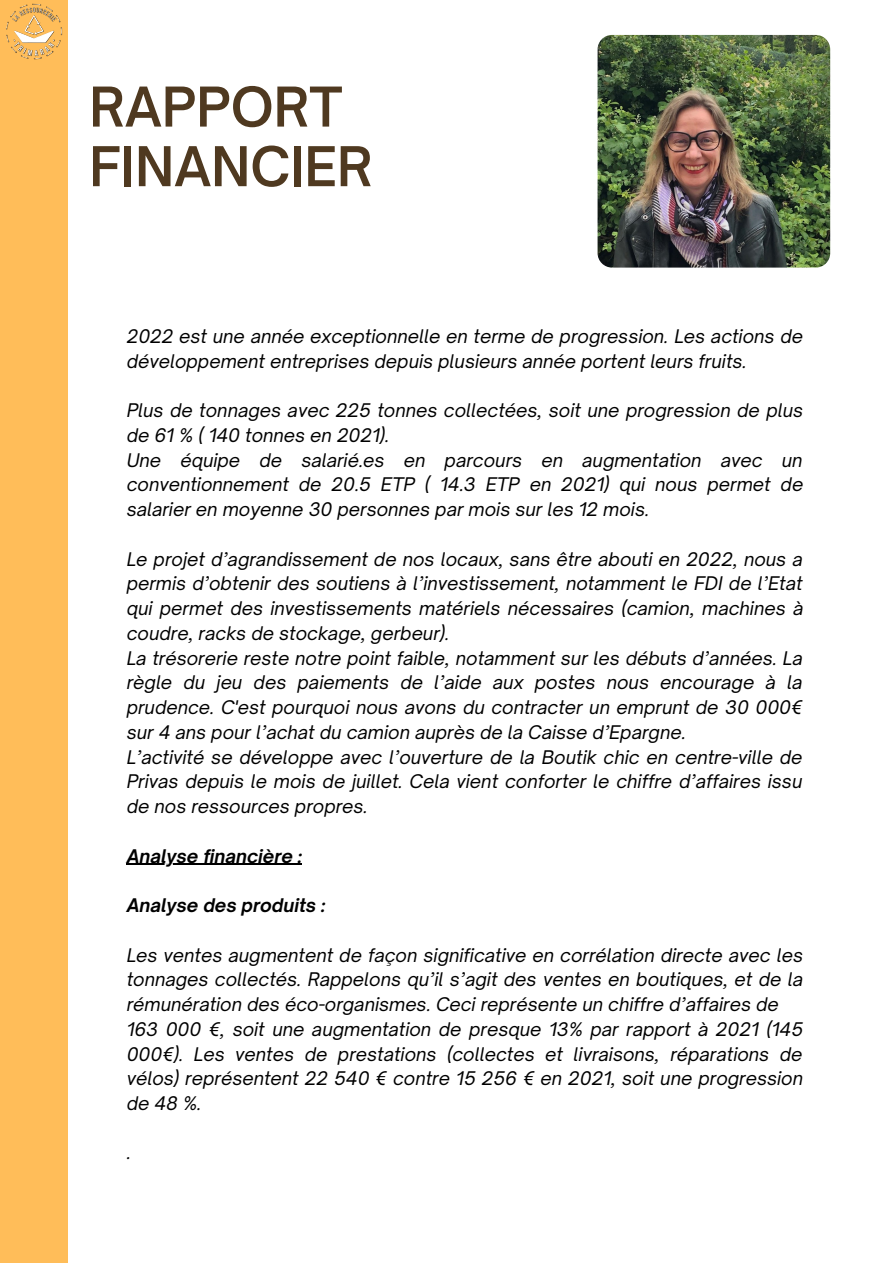
<style>
.page{position:relative;width:893px;height:1264px;background:#fff}
.page>*{position:absolute;margin:0;border:0;box-sizing:border-box;transform-origin:0 0}
.t1{font:600 52.5px/59.6px "Open Sauce One";color:#4f3920}
.t2{font:italic 18px/24.8px "Open Sauce One";color:#000;text-align:justify}
.t3{font:italic 700 18px "Open Sauce One";color:#000}
</style>
<div class="page">
<div style="left:0;top:0;width:67px;height:1262px;background:#ffbd59"></div>
<img style="left:597px;top:35px;width:233px;height:232px;border-radius:14px">
<img style="left:6px;top:0;width:62px;height:62px">
<hr style="left:127px;top:863px;width:175px;height:1px;background:#000">
<p class="t1" style="left:89px;top:77px;width:285px">RAPPORT<br>FINANCIER</p>
<p class="t2" style="left:127px;top:324px;width:677px">2022 est une année exceptionnelle en terme de progression. Les actions de développement entreprises depuis plusieurs année portent leurs fruits.</p>
<p class="t2" style="left:127px;top:398px;width:678px">Plus de tonnages avec 225 tonnes collectées, soit une progression de plus de 61 % ( 140 tonnes en 2021).</p>
<p class="t2" style="left:127px;top:447px;width:678px">Une équipe de salarié.es en parcours en augmentation avec un conventionnement de 20.5 ETP ( 14.3 ETP en 2021) qui nous permet de salarier en moyenne 30 personnes par mois sur les 12 mois.</p>
<p class="t2" style="left:127px;top:546px;width:678px">Le projet d’agrandissement de nos locaux, sans être abouti en 2022, nous a permis d’obtenir des soutiens à l’investissement, notamment le FDI de l’Etat qui permet des investissements matériels nécessaires (camion, machines à coudre, racks de stockage, gerbeur).</p>
<p class="t2" style="left:127px;top:645px;width:677px">La trésorerie reste notre point faible, notamment sur les débuts d’années. La règle du jeu des paiements de l’aide aux postes nous encourage à la prudence. C'est pourquoi nous avons du contracter un emprunt de 30 000€ sur 4 ans pour l’achat du camion auprès de la Caisse d’Epargne.</p>
<p class="t2" style="left:127px;top:744px;width:677px">L’activité se développe avec l’ouverture de la Boutik chic en centre-ville de Privas depuis le mois de juillet. Cela vient conforter le chiffre d’affaires issu de nos ressources propres.</p>
<p class="t3" style="left:127px;top:844px;width:177px">Analyse financière :</p>
<p class="t3" style="left:127px;top:894px;width:200px">Analyse des produits :</p>
<p class="t2" style="left:127px;top:942px;width:678px">Les ventes augmentent de façon significative en corrélation directe avec les tonnages collectés. Rappelons qu’il s’agit des ventes en boutiques, et de la rémunération des éco-organismes. Ceci représente un chiffre d’affaires de</p>
<p class="t2" style="left:127px;top:1016px;width:677px">163 000 €, soit une augmentation de presque 13% par rapport à 2021 (145<br>000€). Les ventes de prestations (collectes et livraisons, réparations de vélos) représentent 22 540 € contre 15 256 € en 2021, soit une progression de 48 %.</p>
<p class="t2" style="left:127px;top:1140px;width:6px">.</p>
</div>
